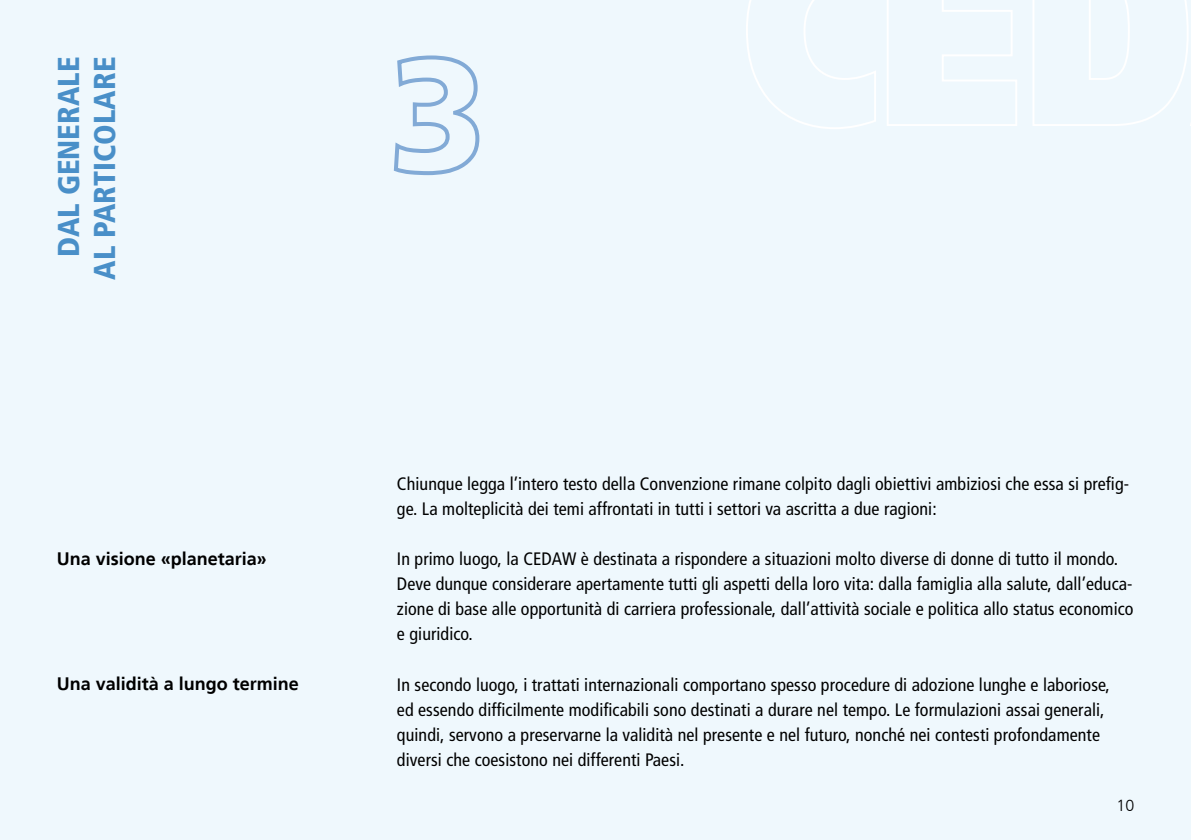
<style>
.page{position:relative;width:1191px;height:840px;background:#fff}
.page>*{position:absolute;margin:0;border:0;box-sizing:border-box;transform-origin:0 0}
.t1{font:900 condensed 30px/36px "Frutiger LT";color:#498fc8;text-align:right}
.t2{font:condensed 18px/25px "Frutiger LT";letter-spacing:.005em;color:#000}
.t3{font:700 18px "Frutiger LT";color:#000}
.t4{font:300 16px "Frutiger LT";color:#000}
</style>
<div class="page">
<div style="left:0;top:0;width:1191px;height:839px;background:#eff8fd"></div>
<svg style="left:746px;top:0;width:130px;height:129px"></svg>
<svg style="left:887px;top:0;width:130px;height:126px"></svg>
<svg style="left:1033px;top:0;width:158px;height:126px"></svg>
<svg style="left:393px;top:55px;width:87px;height:121px"></svg>
<h1 class="t1" style="left:51px;top:280px;width:224px;rotate:-90deg">DAL GENERALE<br>AL PARTICOLARE</h1>
<p class="t3" style="left:57px;top:548px;width:212px">Una visione «planetaria»</p>
<p class="t3" style="left:57px;top:673px;width:244px">Una validità a lungo termine</p>
<p class="t2" style="left:397px;top:471px;width:733px">Chiunque legga l’intero testo della Convenzione rimane colpito dagli obiettivi ambiziosi che essa si prefig&shy;ge. La molteplicità dei temi affrontati in tutti i settori va ascritta a due ragioni:</p>
<p class="t2" style="left:397px;top:546px;width:738px">In primo luogo, la CEDAW è destinata a rispondere a situazioni molto diverse di donne di tutto il mondo.<br>Deve dunque considerare apertamente tutti gli aspetti della loro vita: dalla famiglia alla salute, dall’educa&shy;zione di base alle opportunità di carriera professionale, dall’attività sociale e politica allo status economico e giuridico.</p>
<p class="t2" style="left:397px;top:671px;width:714px">In secondo luogo, i trattati internazionali comportano spesso procedure di adozione lunghe e laboriose, ed essendo difficilmente modificabili sono destinati a durare nel tempo. Le formulazioni assai generali, quindi, servono a preservarne la validità nel presente e nel futuro, nonché nei contesti profondamente diversi che coesistono nei differenti Paesi.</p>
<p class="t4" style="left:1116px;top:795px;width:19px">10</p>
</div>
